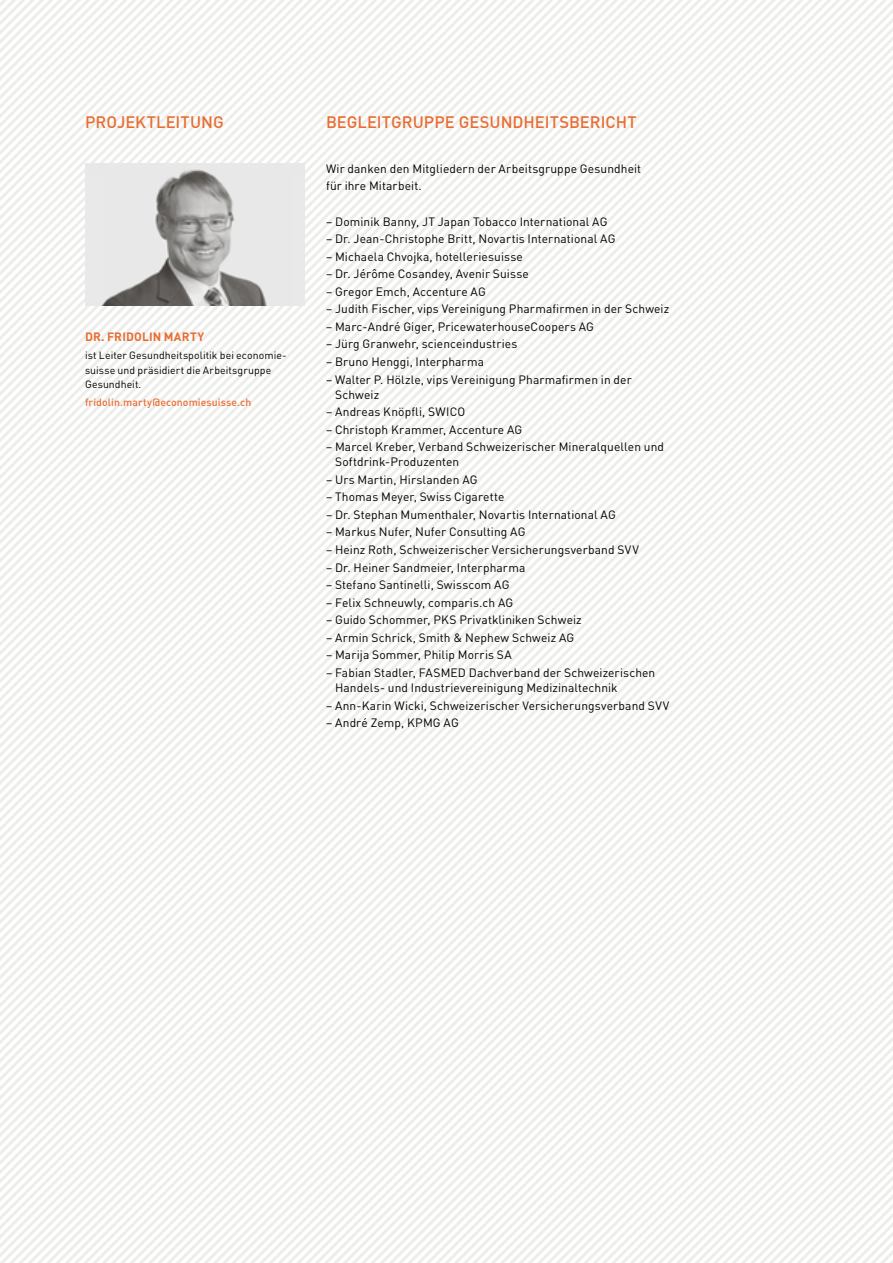
<style>
.page{position:relative;width:893px;height:1263px;background:#fff}
.page>*{position:absolute;margin:0;border:0;box-sizing:border-box;transform-origin:0 0}
.t1{font:500 16.5px "DIN";color:#e96d32}
.t2{font:12px/15px "DIN";letter-spacing:.01em;color:#000}
.t3{font:700 12px "DIN";letter-spacing:.015em;color:#e96d32}
.t4{font:10.5px/14.2px "DIN";letter-spacing:.01em;color:#000}
.t5{font:500 10.5px "DIN";letter-spacing:.005em;color:#e96d32}
</style>
<div class="page">
<svg style="left:217px;top:751px;width:676px;height:512px"></svg>
<img style="left:85px;top:164px;width:220px;height:141px">
<h1 class="t1" style="left:85px;top:112px;width:140px">PROJEKTLEITUNG</h1>
<h1 class="t1" style="left:326px;top:111px;width:312px">BEGLEITGRUPPE GESUNDHEITSBERICHT</h1>
<p class="t3" style="left:85px;top:329px;width:121px">DR. FRIDOLIN MARTY</p>
<p class="t4" style="left:85px;top:348px;width:203px">ist Leiter Gesundheitspolitik bei economie&shy;suisse und präsidiert die Arbeitsgruppe<br>Gesundheit.</p>
<p class="t5" style="left:85px;top:396px;width:168px">fridolin.marty@economiesuisse.ch</p>
<p class="t2" style="left:326px;top:159px;width:317px;line-height:17.5px">Wir danken den Mitgliedern der Arbeitsgruppe Gesundheit für ihre Mitarbeit.</p>
<p class="t2" style="left:326px;top:213px;width:283px">– Dominik Banny, JT Japan Tobacco International AG</p>
<p class="t2" style="left:326px;top:231px;width:291px">– Dr. Jean-Christophe Britt, Novartis International AG</p>
<p class="t2" style="left:326px;top:248px;width:198px">– Michaela Chvojka, hotelleriesuisse</p>
<p class="t2" style="left:326px;top:266px;width:204px">– Dr. Jérôme Cosandey, Avenir Suisse</p>
<p class="t2" style="left:326px;top:283px;width:161px">– Gregor Emch, Accenture AG</p>
<p class="t2" style="left:326px;top:301px;width:345px">– Judith Fischer, vips Vereinigung Pharmafirmen in der Schweiz</p>
<p class="t2" style="left:326px;top:319px;width:270px">– Marc-André Giger, PricewaterhouseCoopers AG</p>
<p class="t2" style="left:326px;top:336px;width:193px">– Jürg Granwehr, scienceindustries</p>
<p class="t2" style="left:326px;top:354px;width:159px">– Bruno Henggi, Interpharma</p>
<p class="t2" style="left:335px;top:371px;width:298px;text-indent:-9px">– Walter P. Hölzle, vips Vereinigung Pharmafirmen in der<br>Schweiz</p>
<p class="t2" style="left:326px;top:404px;width:141px">– Andreas Knöpfli, SWICO</p>
<p class="t2" style="left:326px;top:421px;width:198px">– Christoph Krammer, Accenture AG</p>
<p class="t2" style="left:335px;top:439px;width:331px;text-indent:-9px">– Marcel Kreber, Verband Schweizerischer Mineralquellen und<br>Softdrink-Produzenten</p>
<p class="t2" style="left:326px;top:471px;width:153px">– Urs Martin, Hirslanden AG</p>
<p class="t2" style="left:326px;top:489px;width:180px">– Thomas Meyer, Swiss Cigarette</p>
<p class="t2" style="left:326px;top:507px;width:291px">– Dr. Stephan Mumenthaler, Novartis International AG</p>
<p class="t2" style="left:326px;top:524px;width:201px">– Markus Nufer, Nufer Consulting AG</p>
<p class="t2" style="left:326px;top:542px;width:314px">– Heinz Roth, Schweizerischer Versicherungsverband SVV</p>
<p class="t2" style="left:326px;top:559px;width:201px">– Dr. Heiner Sandmeier, Interpharma</p>
<p class="t2" style="left:326px;top:577px;width:185px">– Stefano Santinelli, Swisscom AG</p>
<p class="t2" style="left:326px;top:594px;width:189px">– Felix Schneuwly, comparis.ch AG</p>
<p class="t2" style="left:326px;top:612px;width:257px">– Guido Schommer, PKS Privatkliniken Schweiz</p>
<p class="t2" style="left:326px;top:629px;width:250px">– Armin Schrick, Smith &amp; Nephew Schweiz AG</p>
<p class="t2" style="left:326px;top:647px;width:187px">– Marija Sommer, Philip Morris SA</p>
<p class="t2" style="left:335px;top:665px;width:322px;text-indent:-9px">– Fabian Stadler, FASMED Dachverband der Schweizerischen<br>Handels- und Industrievereinigung Medizinaltechnik</p>
<p class="t2" style="left:326px;top:697px;width:345px">– Ann-Karin Wicki, Schweizerischer Versicherungsverband SVV</p>
<p class="t2" style="left:326px;top:715px;width:134px">– André Zemp, KPMG AG</p>
</div>
